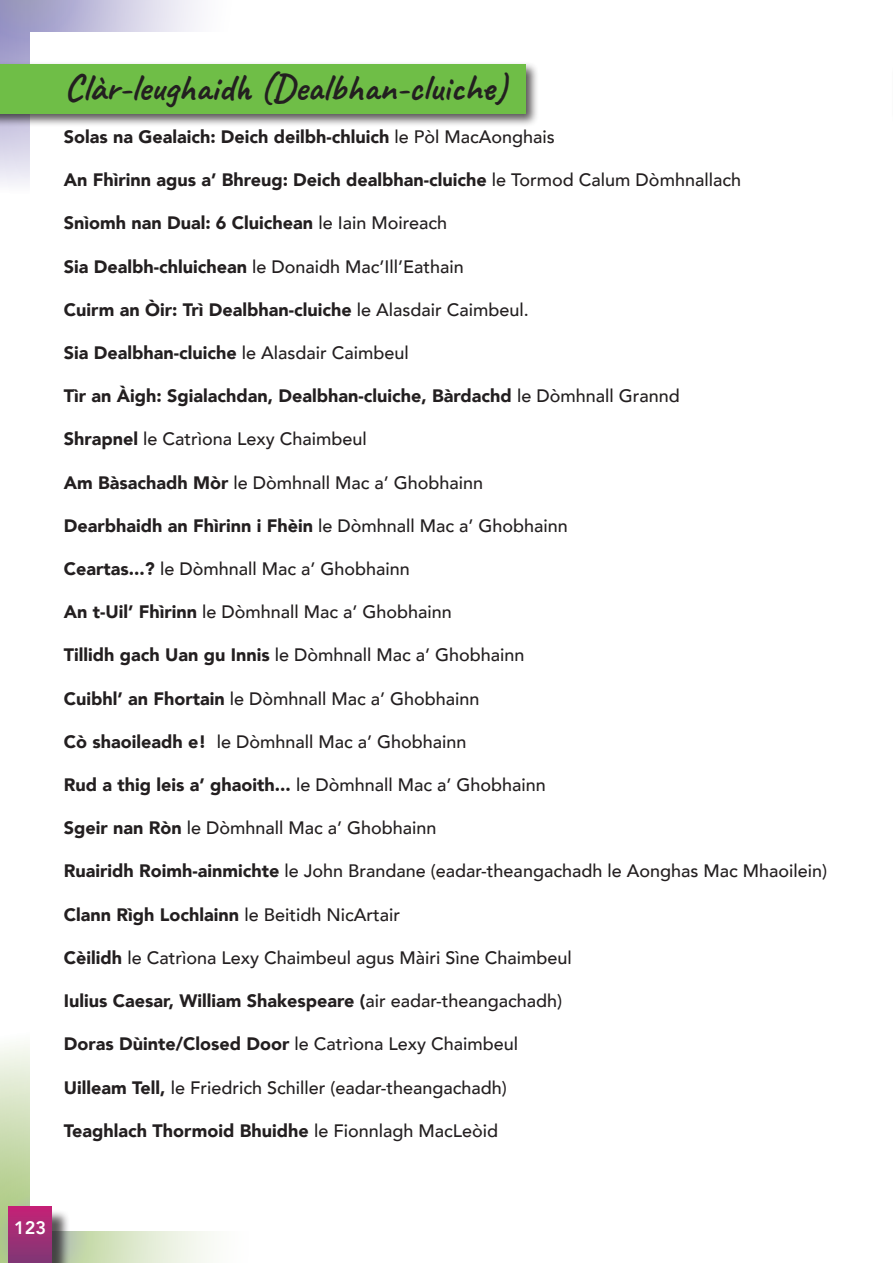
<style>
.page{position:relative;width:893px;height:1263px;background:#fff}
.page>*{position:absolute;margin:0;border:0;box-sizing:border-box;transform-origin:0 0}
.body_test{font:700 37.5px "Caveat";color:#231f20}
.body_test-2{font:500 18px "Avenir";color:#231f20}
.body_test-3{font:900 18px "Avenir";color:#231f20}
.t1{font:800 18px "Avenir";color:#fff}
.s1{font-weight:500}
.s2{font-weight:900}
</style>
<div class="page">
<svg style="left:0;top:1044px;width:211px;height:219px;background:#d5e2c1"></svg>
<svg style="left:0;top:0;width:198px;height:185px;background:#c5c2dd"></svg>
<div style="left:30px;top:32px;width:833px;height:1199px;background:#fff"></div>
<div style="left:0;top:62px;width:540px;height:65px;background:#231f20;opacity:.75"></div>
<div style="left:0;top:64px;width:525px;height:49px;background:#6fbe47"></div>
<hr style="left:892px;top:64px;width:1px;height:49px;background:#6fbe47">
<div style="left:11px;top:1209px;width:60px;height:54px;background:#231f20;opacity:.75"></div>
<div style="left:9px;top:1206px;width:43px;height:57px;background:linear-gradient(to bottom,#c52276,#7e3875)"></div>
<p class="body_test" style="left:64px;top:64px;width:445px">Clàr-leughaidh (Dealbhan-cluiche)</p>
<p class="body_test-3" style="left:64px;top:121px;width:493px">Solas na Gealaich: Deich deilbh-chluich <span class="s1">le Pòl MacAonghais</span></p>
<p class="body_test-3" style="left:64px;top:164px;width:679px">An Fhìrinn agus a’ Bhreug: Deich dealbhan-cluiche <span class="s1">le Tormod Calum Dòmhnallach</span></p>
<p class="body_test-3" style="left:64px;top:208px;width:385px">Snìomh nan Dual: 6 Cluichean <span class="s1">le Iain Moireach</span></p>
<p class="body_test-2" style="left:64px;top:251px;width:402px"><span class="s2">Sia Dealbh-chluichean</span> le Donaidh Mac’Ill’Eathain</p>
<p class="body_test-3" style="left:64px;top:294px;width:466px">Cuirm an Òir: Trì Dealbhan-cluiche <span class="s1">le Alasdair Caimbeul.</span></p>
<p class="body_test-3" style="left:64px;top:337px;width:347px">Sia Dealbhan-cluiche <span class="s1">le Alasdair Caimbeul</span></p>
<p class="body_test-3" style="left:64px;top:380px;width:618px">Tìr an Àigh: Sgialachdan, Dealbhan-cluiche, Bàrdachd <span class="s1">le Dòmhnall Grannd</span></p>
<p class="body_test-2" style="left:64px;top:424px;width:305px"><span class="s2">Shrapnel</span> le Catrìona Lexy Chaimbeul</p>
<p class="body_test-2" style="left:64px;top:467px;width:421px"><span class="s2">Am Bàsachadh Mòr</span> le Dòmhnall Mac a’ Ghobhainn</p>
<p class="body_test-3" style="left:64px;top:510px;width:506px">Dearbhaidh an Fhìrinn i Fhèin <span class="s1">le Dòmhnall Mac a’ Ghobhainn</span></p>
<p class="body_test-2" style="left:64px;top:553px;width:348px"><span class="s2">Ceartas...?</span> le Dòmhnall Mac a’ Ghobhainn</p>
<p class="body_test-2" style="left:64px;top:596px;width:390px"><span class="s2">An t-Uil’ Fhìrinn</span> le Dòmhnall Mac a’ Ghobhainn</p>
<p class="body_test-2" style="left:64px;top:640px;width:462px"><span class="s2">Tillidh gach Uan gu Innis</span> le Dòmhnall Mac a’ Ghobhainn</p>
<p class="body_test-2" style="left:64px;top:683px;width:417px"><span class="s2">Cuibhl’ an Fhortain</span> le Dòmhnall Mac a’ Ghobhainn</p>
<p class="body_test-2" style="left:64px;top:726px;width:404px"><span class="s2">Cò shaoileadh e!</span> le Dòmhnall Mac a’ Ghobhainn</p>
<p class="body_test-3" style="left:64px;top:769px;width:484px">Rud a thig leis a’ ghaoith... <span class="s1">le Dòmhnall Mac a’ Ghobhainn</span></p>
<p class="body_test-2" style="left:64px;top:812px;width:374px"><span class="s2">Sgeir nan Ròn</span> le Dòmhnall Mac a’ Ghobhainn</p>
<p class="body_test-2" style="left:64px;top:856px;width:765px"><span class="s2">Ruairidh Roimh-ainmichte</span> le John Brandane (eadar-theangachadh le Aonghas Mac Mhaoilein)</p>
<p class="body_test-3" style="left:64px;top:899px;width:338px">Clann Rìgh Lochlainn <span class="s1">le Beitidh NicArtair</span></p>
<p class="body_test-2" style="left:64px;top:942px;width:510px"><span class="s2">Cèilidh</span> le Catrìona Lexy Chaimbeul agus Màiri Sìne Chaimbeul</p>
<p class="body_test-3" style="left:64px;top:985px;width:500px">Iulius Caesar, William Shakespeare (<span class="s1">air eadar-theangachadh)</span></p>
<p class="body_test-2" style="left:64px;top:1028px;width:456px"><span class="s2">Doras Dùinte/Closed Door</span> le Catrìona Lexy Chaimbeul</p>
<p class="body_test-2" style="left:64px;top:1072px;width:445px"><span class="s2">Uilleam Tell,</span> le Friedrich Schiller (eadar-theangachadh)</p>
<p class="body_test-3" style="left:64px;top:1115px;width:436px">Teaghlach Thormoid Bhuidhe <span class="s1">le Fionnlagh MacLeòid</span></p>
<p class="t1" style="left:14px;top:1214px;width:33px">123</p>
</div>
